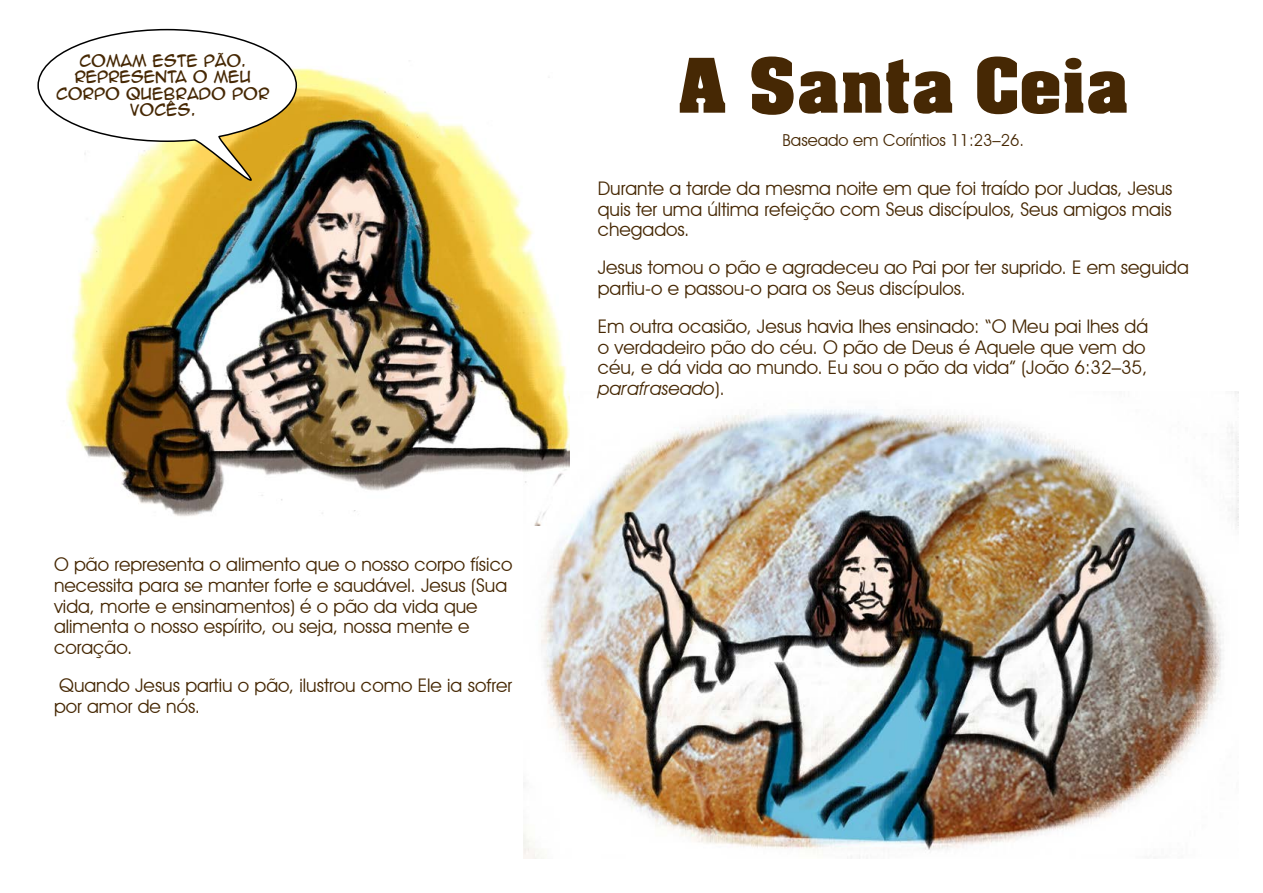
<style>
.page{position:relative;width:1263px;height:893px;background:#fff}
.page>*{position:absolute;margin:0;border:0;box-sizing:border-box;transform-origin:0 0}
.t1{font:72px "Acme Font";color:#462804}
.t2{font:18.75px/20.7px "Avant Garde IT Cby BT";color:#462804}
.t3{font:16.5px "Avant Garde IT Cby BT";color:#462804}
.t4{font:15px/16.5px "Anime Ace 2.0 BB";color:#462804;text-align:center}
.s1{font-style:italic}
</style>
<div class="page">
<img style="left:523px;top:392px;width:716px;height:466px">
<img style="left:66px;top:68px;width:503px;height:457px">
<svg style="left:37px;top:28px;width:261px;height:155px"></svg>
<p class="t4" style="left:56px;top:52px;width:215px">COMAM ESTE PÃO.<br>REPRESENTA O MEU<br>CORPO QUEBRADO POR<br>VOCÊS.</p>
<p class="t2" style="left:54px;top:554px;width:460px">O pão representa o alimento que o nosso corpo físico necessita para se manter forte e saudável. Jesus (Sua vida, morte e ensinamentos) é o pão da vida que alimenta o nosso espírito, ou seja, nossa mente e coração.</p>
<p class="t2" style="left:54px;top:675px;width:460px">Quando Jesus partiu o pão, ilustrou como Ele ia sofrer por amor de nós.</p>
<h1 class="t1" style="left:677px;top:40px;width:454px">A Santa Ceia</h1>
<p class="t3" style="left:782px;top:130px;width:243px">Baseado em Coríntios 11:23–26.</p>
<p class="t2" style="left:598px;top:178px;width:576px;text-align:justify">Durante a tarde da mesma noite em que foi traído por Judas, Jesus quis ter uma última refeição com Seus discípulos, Seus amigos mais chegados.</p>
<p class="t2" style="left:598px;top:257px;width:592px">Jesus tomou o pão e agradeceu ao Pai por ter suprido. E em seguida partiu-o e passou-o para os Seus discípulos.</p>
<p class="t2" style="left:598px;top:316px;width:552px">Em outra ocasião, Jesus havia lhes ensinado: “O Meu pai lhes dá o verdadeiro pão do céu. O pão de Deus é Aquele que vem do céu, e dá vida ao mundo. Eu sou o pão da vida” (João 6:32–35, <span class="s1">parafraseado</span>).</p>
</div>
